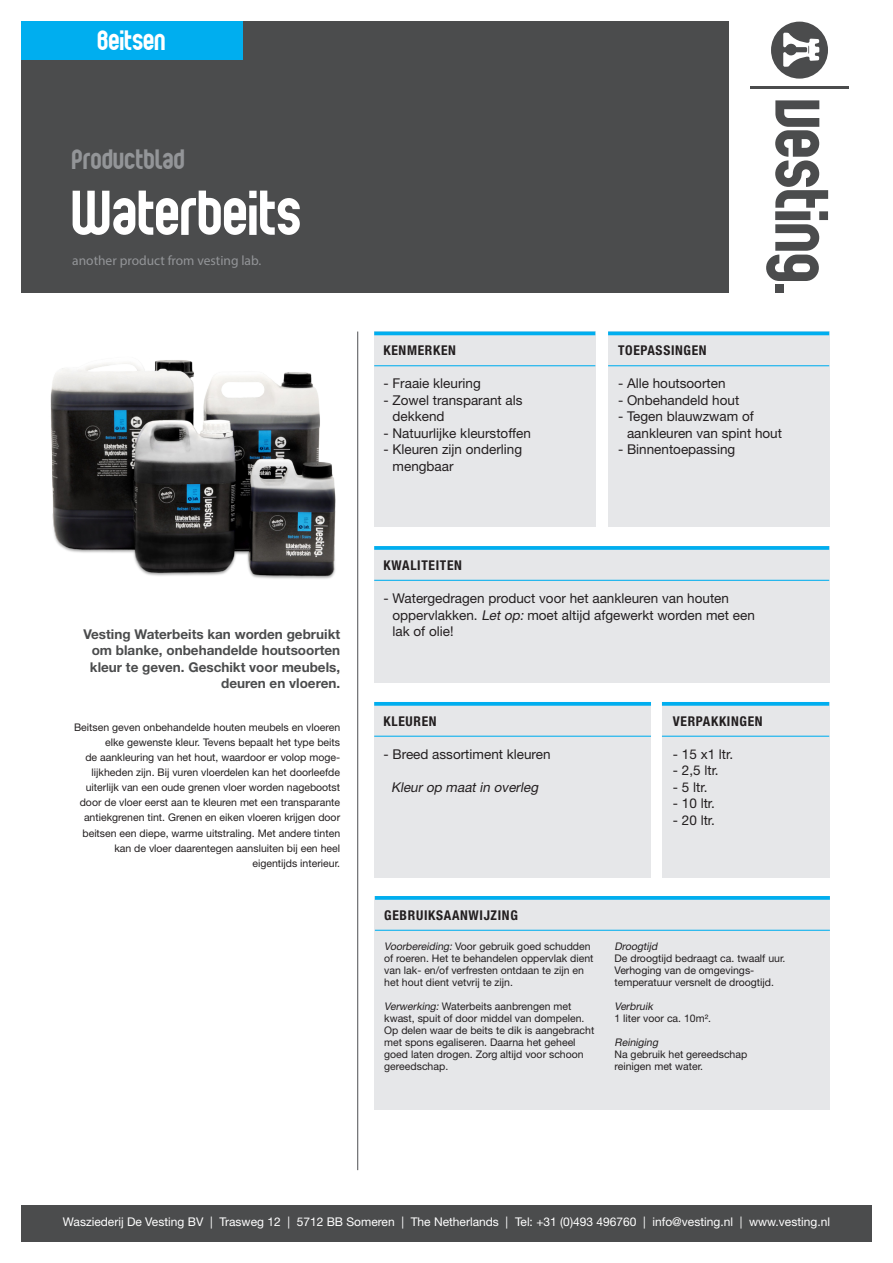
<style>
.page{position:relative;width:893px;height:1263px;background:#fff}
.page>*{position:absolute;margin:0;border:0;box-sizing:border-box;transform-origin:0 0}
.t1{font:81px "Globus";color:#fff}
.t2{font:35.85px "Globus";color:#939598}
.t3{font:35.85px "Globus";color:#fff}
.t4{font:13.5px/16.5px "Helvetica Neue LT Std";color:#231f20}
.t5{font:700 13.5px/16.5px "Helvetica Neue LT Std";color:#4b4c4d;text-align:right}
.t6{font:700 condensed 13.5px "Helvetica Neue LT Std";letter-spacing:.05em;color:#231f20}
.t7{font:13.5px "Myriad Pro";color:#939598}
.t8{font:italic 13.5px "Helvetica Neue LT Std";color:#231f20}
.t9{font:12px "Helvetica Neue LT Std";color:#fff}
.t10{font:10.5px/12px "Helvetica Neue LT Std";color:#231f20}
.t11{font:italic 10.5px "Helvetica Neue LT Std";color:#231f20}
.s1{font-style:italic}
</style>
<div class="page">
<div style="left:374px;top:546px;width:455px;height:136px;background:#e6e7e9"></div>
<svg style="left:374px;top:546px;width:455px;height:4px"></svg>
<hr style="left:374px;top:580px;width:455px;height:1px;background:#00aeef">
<div style="left:608px;top:332px;width:221px;height:194px;background:#e6e7e9"></div>
<hr style="left:608px;top:332px;width:221px;height:3px;background:#00aeef">
<hr style="left:608px;top:365px;width:221px;height:1px;background:#00aeef">
<div style="left:374px;top:332px;width:221px;height:194px;background:#e6e7e9"></div>
<hr style="left:374px;top:332px;width:221px;height:3px;background:#00aeef">
<hr style="left:374px;top:365px;width:221px;height:1px;background:#00aeef">
<div style="left:21px;top:21px;width:708px;height:271px;background:#4b4c4d"></div>
<div style="left:21px;top:1205px;width:851px;height:37px;background:#4b4c4d"></div>
<div style="left:21px;top:21px;width:221px;height:39px;background:#00aeef"></div>
<svg style="left:766px;top:100px;width:62px;height:181px"></svg>
<div style="left:775px;top:284px;width:9px;height:9px;background:#4b4c4d"></div>
<hr style="left:750px;top:86px;width:99px;height:3px;background:#4b4c4d">
<svg style="left:771px;top:22px;width:57px;height:57px"></svg>
<div style="left:662px;top:702px;width:167px;height:175px;background:#e6e7e9"></div>
<div style="left:374px;top:702px;width:277px;height:175px;background:#e6e7e9"></div>
<svg style="left:374px;top:702px;width:277px;height:4px"></svg>
<hr style="left:374px;top:736px;width:277px;height:1px;background:#00aeef">
<svg style="left:662px;top:702px;width:167px;height:4px"></svg>
<hr style="left:662px;top:736px;width:167px;height:1px;background:#00aeef">
<hr style="left:357px;top:332px;width:1px;height:838px;background:#57585a">
<img style="left:50px;top:360px;width:286px;height:219px">
<div style="left:375px;top:896px;width:455px;height:214px;background:#e6e7e9"></div>
<svg style="left:375px;top:896px;width:455px;height:4px;fill:#06afee"></svg>
<hr style="left:375px;top:930px;width:455px;height:1px;background:#00aeef">
<p class="t3" style="left:98px;top:22px;width:70px">Beitsen</p>
<p class="t2" style="left:72px;top:140px;width:115px">Productblad</p>
<p class="t1" style="left:72px;top:170px;width:232px">Waterbeits</p>
<p class="t7" style="left:72px;top:252px;width:190px">another product from vesting lab.</p>
<p class="t5" style="left:83px;top:625px;width:258px">Vesting Waterbeits kan worden gebruikt om blanke, onbehandelde houtsoorten kleur te geven. Geschikt voor meubels, deuren en vloeren.</p>
<p class="t10" style="left:74px;top:720px;width:268px;line-height:15px;text-align:right">Beitsen geven onbehandelde houten meubels en vloeren elke gewenste kleur. Tevens bepaalt het type beits</p>
<p class="t10" style="left:80px;top:750px;width:262px;line-height:15px;text-align:right">de aankleuring van het hout, waardoor er volop moge&shy;lijkheden zijn. Bij vuren vloerdelen kan het doorleefde uiterlijk van een oude grenen vloer worden nagebootst door de vloer eerst aan te kleuren met een transparante antiekgrenen tint. Grenen en eiken vloeren krijgen door beitsen een diepe, warme uitstraling. Met andere tinten kan de vloer daarentegen aansluiten bij een heel eigentijds interieur.</p>
<p class="t6" style="left:384px;top:342px;width:74px">KENMERKEN</p>
<p class="t4" style="left:384px;top:375px;width:99px">- Fraaie kleuring</p>
<p class="t4" style="left:393px;top:391px;width:131px;text-indent:-9px">- Zowel transparant als dekkend</p>
<p class="t4" style="left:384px;top:424px;width:149px">- Natuurlijke kleurstoffen</p>
<p class="t4" style="left:393px;top:441px;width:131px;text-indent:-9px">- Kleuren zijn onderling mengbaar</p>
<p class="t6" style="left:618px;top:342px;width:90px">TOEPASSINGEN</p>
<p class="t4" style="left:618px;top:375px;width:109px">- Alle houtsoorten</p>
<p class="t4" style="left:618px;top:391px;width:123px">- Onbehandeld hout</p>
<p class="t4" style="left:627px;top:408px;width:157px;text-indent:-9px">- Tegen blauwzwam of aankleuren van spint hout</p>
<p class="t4" style="left:618px;top:441px;width:119px">- Binnentoepassing</p>
<p class="t6" style="left:384px;top:557px;width:80px">KWALITEITEN</p>
<p class="t4" style="left:393px;top:590px;width:364px;text-indent:-9px">- Watergedragen product voor het aankleuren van houten oppervlakken. <span class="s1">Let op:</span> moet altijd afgewerkt worden met een lak of olie!</p>
<p class="t6" style="left:384px;top:713px;width:55px">KLEUREN</p>
<p class="t4" style="left:384px;top:746px;width:169px">- Breed assortiment kleuren</p>
<p class="t8" style="left:391px;top:779px;width:151px">Kleur op maat in overleg</p>
<p class="t6" style="left:673px;top:713px;width:91px">VERPAKKINGEN</p>
<p class="t4" style="left:673px;top:746px;width:62px">- 15 x1 ltr.</p>
<p class="t4" style="left:673px;top:762px;width:47px">- 2,5 ltr.</p>
<p class="t4" style="left:673px;top:779px;width:36px">- 5 ltr.</p>
<p class="t4" style="left:673px;top:795px;width:44px">- 10 ltr.</p>
<p class="t4" style="left:673px;top:812px;width:44px">- 20 ltr.</p>
<p class="t6" style="left:384px;top:907px;width:135px">GEBRUIKSAANWIJZING</p>
<p class="t10" style="left:384px;top:940px;width:211px"><span class="s1">Voorbereiding:</span> Voor gebruik goed schudden of roeren. Het te behandelen oppervlak dient van lak- en/of verfresten ontdaan te zijn en het hout dient vetvrij te zijn.</p>
<p class="t10" style="left:384px;top:1000px;width:212px"><span class="s1">Verwerking:</span> Waterbeits aanbrengen met kwast, spuit of door middel van dompelen.<br>Op delen waar de beits te dik is aangebracht met spons egaliseren. Daarna het geheel goed laten drogen. Zorg altijd voor schoon gereedschap.</p>
<p class="t11" style="left:614px;top:940px;width:47px">Droogtijd</p>
<p class="t10" style="left:614px;top:952px;width:172px">De droogtijd bedraagt ca. twaalf uur.<br>Verhoging van de omgevings&shy;temperatuur versnelt de droogtijd.</p>
<p class="t11" style="left:614px;top:1000px;width:42px">Verbruik</p>
<p class="t10" style="left:614px;top:1012px;width:98px">1 liter voor ca. 10m².</p>
<p class="t11" style="left:614px;top:1036px;width:47px">Reiniging</p>
<p class="t10" style="left:614px;top:1048px;width:134px">Na gebruik het gereedschap reinigen met water.</p>
<p class="t9" style="left:63px;top:1214px;width:769px">Wasziederij De Vesting BV | Trasweg 12 | 5712 BB Someren | The Netherlands | Tel: +31 (0)493 496760 | info@vesting.nl | www.vesting.nl</p>
</div>
